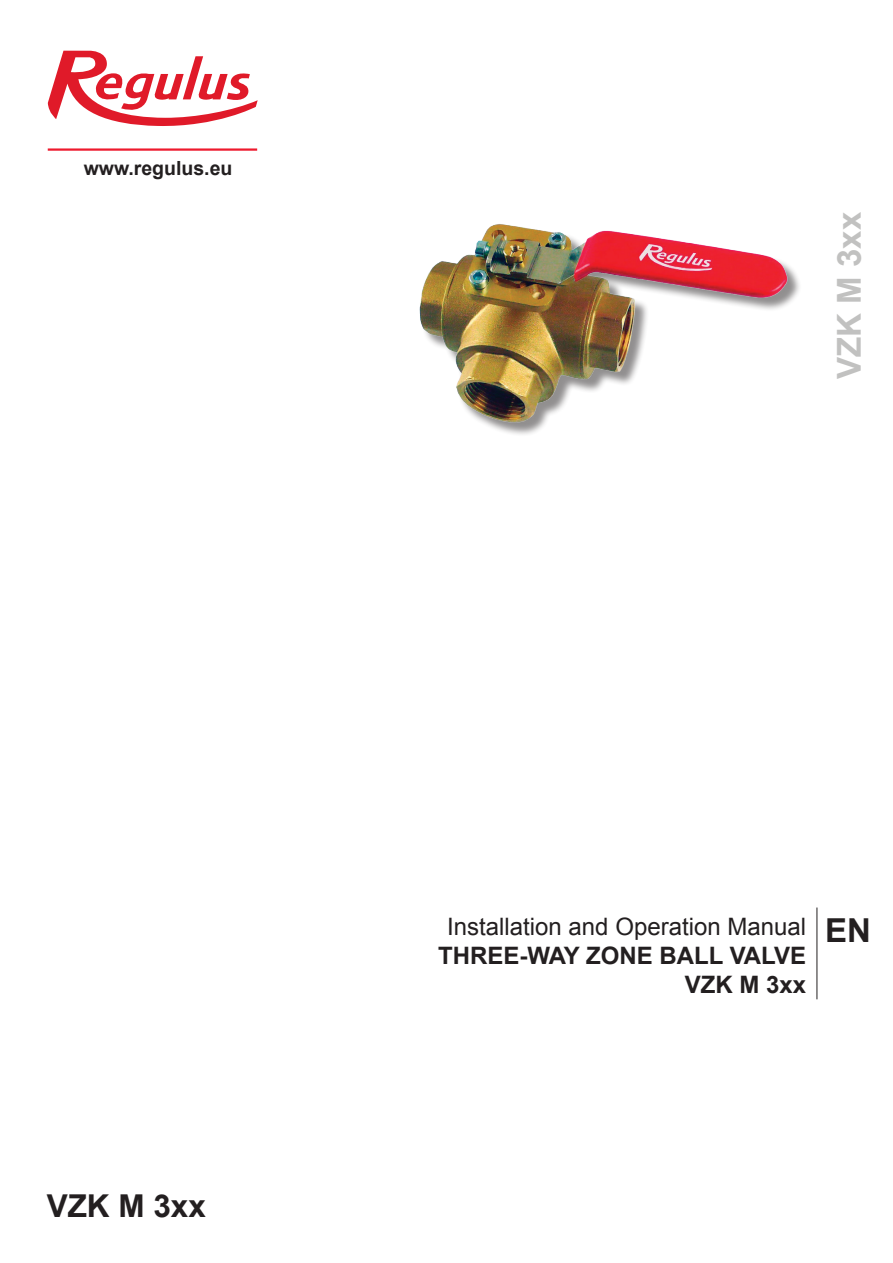
<style>
.page{position:relative;width:893px;height:1263px;background:#fff}
.page>*{position:absolute;margin:0;border:0;box-sizing:border-box;transform-origin:0 0}
.t1{font:700 33px "Arial";color:#c1c1c0}
.t2{font:700 31.5px "Arial";color:#231f20}
.t3{font:24px "Arial";color:#231f20}
.t4{font:700 24px "Arial";color:#231f20}
.t5{font:700 19.5px "Arial";color:#231f20}
.s1{font-weight:700;font-size:33px}
</style>
<div class="page">
<svg style="left:48px;top:51px;width:210px;height:75px"></svg>
<hr style="left:48px;top:148px;width:209px;height:3px;background:#ee1a2e">
<hr style="left:817px;top:907px;width:1px;height:92px;background:#231f20">
<div style="left:421px;top:225px;width:381px;height:212px;background:#231f20;opacity:.5"></div>
<img style="left:419px;top:224px;width:370px;height:200px">
<p class="t5" style="left:84px;top:155px;width:150px">www.regulus.eu</p>
<h1 class="t1" style="left:827px;top:379px;width:168px;rotate:-90deg">VZK M 3xx</h1>
<h2 class="t2" style="left:47px;top:1185px;width:161px">VZK M 3xx</h2>
<p class="t3" style="left:447px;top:911px;width:425px">Installation and Operation Manual <span class="s1">EN</span></p>
<p class="t4" style="left:438px;top:940px;width:370px">THREE-WAY ZONE BALL VALVE</p>
<p class="t4" style="left:685px;top:968px;width:123px">VZK M 3xx</p>
</div>
